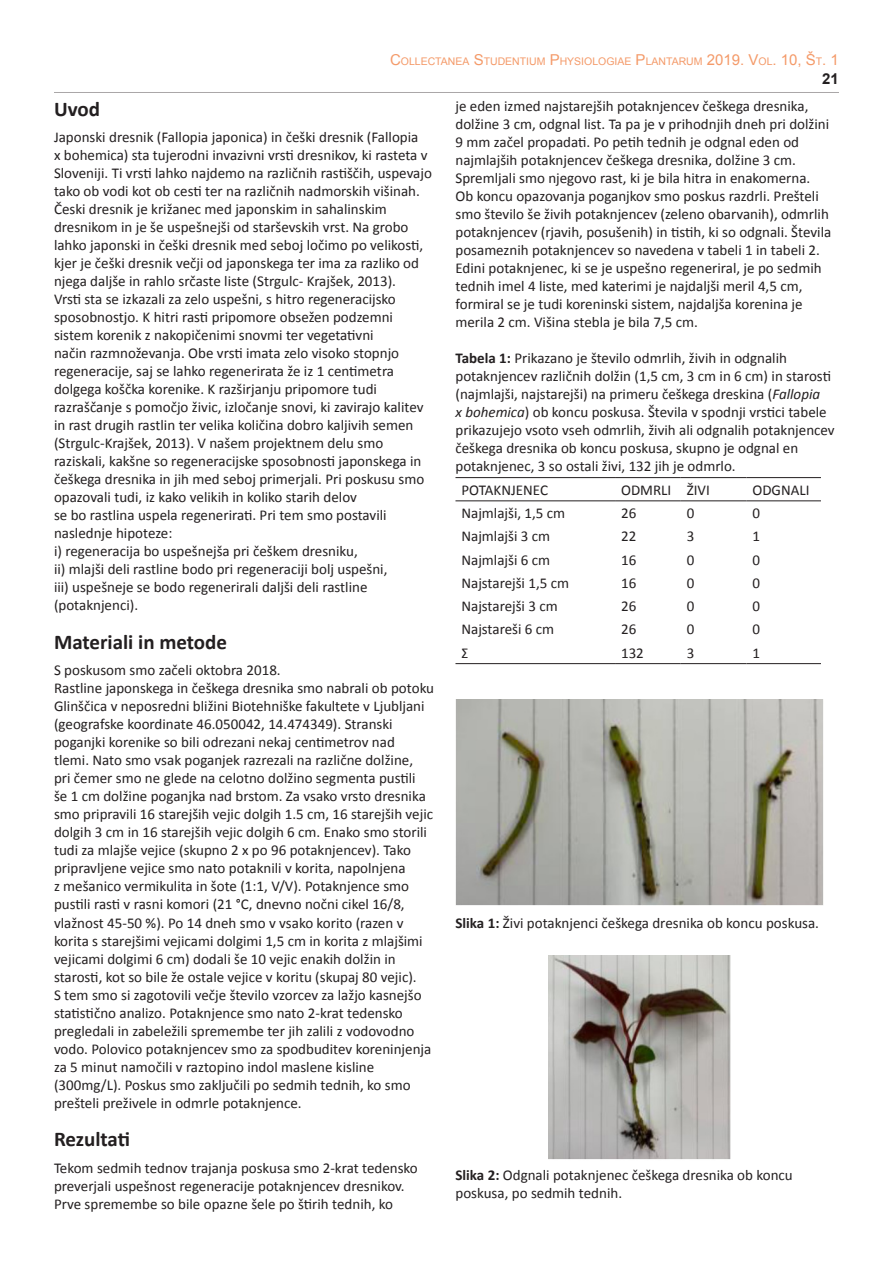
<style>
.page{position:relative;width:893px;height:1263px;background:#fff}
.page>*{position:absolute;margin:0;border:0;box-sizing:border-box;transform-origin:0 0}
.t1{font:700 21px "Calibri";color:#231f20}
.t2{font:15px/18px "Calibri";color:#231f20}
.t3{font:700 15px "Arial";color:#231f20}
.t4{font:10.5px "Arial";color:#f49a69}
.s1{font-size:15px}
.s2{font-weight:700}
.s3{font-style:italic}
</style>
<div class="page">
<hr style="left:54px;top:92px;width:785px;height:1px;background:#aaa7a8">
<hr style="left:455px;top:663px;width:160px;height:1px;background:#231f20">
<hr style="left:615px;top:663px;width:66px;height:1px;background:#231f20">
<hr style="left:681px;top:663px;width:65px;height:1px;background:#231f20">
<hr style="left:746px;top:663px;width:75px;height:1px;background:#231f20">
<hr style="left:455px;top:477px;width:160px;height:1px;background:#231f20">
<hr style="left:615px;top:477px;width:66px;height:1px;background:#231f20">
<hr style="left:681px;top:477px;width:65px;height:1px;background:#231f20">
<hr style="left:746px;top:477px;width:75px;height:1px;background:#231f20">
<hr style="left:455px;top:500px;width:160px;height:1px;background:#231f20">
<hr style="left:615px;top:500px;width:66px;height:1px;background:#231f20">
<hr style="left:681px;top:500px;width:65px;height:1px;background:#231f20">
<hr style="left:746px;top:500px;width:75px;height:1px;background:#231f20">
<img style="left:455px;top:699px;width:368px;height:206px">
<img style="left:548px;top:955px;width:182px;height:205px">
<p class="t4" style="left:390px;top:54px;width:450px"><span class="s1">C</span>OLLECTANEA <span class="s1">S</span>TUDENTIUM <span class="s1">P</span>HYSIOLOGIAE <span class="s1">P</span>LANTARUM <span class="s1">2019. V</span>OL<span class="s1">. 10, Š</span>T<span class="s1">. 1</span></p>
<p class="t3" style="left:822px;top:69px;width:18px">21</p>
<h1 class="t1" style="left:54px;top:95px;width:48px">Uvod</h1>
<p class="t2" style="left:54px;top:128px;width:379px">Japonski dresnik (Fallopia japonica) in češki dresnik (Fallopia<br>x bohemica) sta tujerodni invazivni vrsti dresnikov, ki rasteta v Sloveniji. Ti vrsti lahko najdemo na različnih rastiščih, uspevajo tako ob vodi kot ob cesti ter na različnih nadmorskih višinah.<br>Česki dresnik je križanec med japonskim in sahalinskim dresnikom in je še uspešnejši od starševskih vrst. Na grobo lahko japonski in češki dresnik med seboj ločimo po velikosti, kjer je češki dresnik večji od japonskega ter ima za razliko od njega daljše in rahlo srčaste liste (Strgulc- Krajšek, 2013).<br>Vrsti sta se izkazali za zelo uspešni, s hitro regeneracijsko sposobnostjo. K hitri rasti pripomore obsežen podzemni sistem korenik z nakopičenimi snovmi ter vegetativni<br>način razmnoževanja. Obe vrsti imata zelo visoko stopnjo regeneracije, saj se lahko regenerirata že iz 1 centimetra dolgega koščka korenike. K razširjanju pripomore tudi razraščanje s pomočjo živic, izločanje snovi, ki zavirajo kalitev in rast drugih rastlin ter velika količina dobro kaljivih semen (Strgulc-Krajšek, 2013). V našem projektnem delu smo raziskali, kakšne so regeneracijske sposobnosti japonskega in češkega dresnika in jih med seboj primerjali. Pri poskusu smo opazovali tudi, iz kako velikih in koliko starih delov<br>se bo rastlina uspela regenerirati. Pri tem smo postavili naslednje hipoteze:<br>i) regeneracija bo uspešnejša pri češkem dresniku,<br>ii) mlajši deli rastline bodo pri regeneraciji bolj uspešni,<br>iii) uspešneje se bodo regenerirali daljši deli rastline (potaknjenci).</p>
<h1 class="t1" style="left:54px;top:628px;width:175px">Materiali in metode</h1>
<p class="t2" style="left:54px;top:661px;width:382px">S poskusom smo začeli oktobra 2018.<br>Rastline japonskega in češkega dresnika smo nabrali ob potoku Glinščica v neposredni bližini Biotehniške fakultete v Ljubljani (geografske koordinate 46.050042, 14.474349). Stranski poganjki korenike so bili odrezani nekaj centimetrov nad<br>tlemi. Nato smo vsak poganjek razrezali na različne dolžine,<br>pri čemer smo ne glede na celotno dolžino segmenta pustili<br>še 1 cm dolžine poganjka nad brstom. Za vsako vrsto dresnika smo pripravili 16 starejših vejic dolgih 1.5 cm, 16 starejših vejic dolgih 3 cm in 16 starejših vejic dolgih 6 cm. Enako smo storili tudi za mlajše vejice (skupno 2 x po 96 potaknjencev). Tako pripravljene vejice smo nato potaknili v korita, napolnjena<br>z mešanico vermikulita in šote (1:1, V/V). Potaknjence smo pustili rasti v rasni komori (21 °C, dnevno nočni cikel 16/8, vlažnost 45-50 %). Po 14 dneh smo v vsako korito (razen v korita s starejšimi vejicami dolgimi 1,5 cm in korita z mlajšimi vejicami dolgimi 6 cm) dodali še 10 vejic enakih dolžin in starosti, kot so bile že ostale vejice v koritu (skupaj 80 vejic).<br>S tem smo si zagotovili večje število vzorcev za lažjo kasnejšo statistično analizo. Potaknjence smo nato 2-krat tedensko pregledali in zabeležili spremembe ter jih zalili z vodovodno vodo. Polovico potaknjencev smo za spodbuditev koreninjenja za 5 minut namočili v raztopino indol maslene kisline (300mg/L). Poskus smo zaključili po sedmih tednih, ko smo prešteli preživele in odmrle potaknjence.</p>
<h1 class="t1" style="left:54px;top:1126px;width:78px">Rezultati</h1>
<p class="t2" style="left:54px;top:1159px;width:365px">Tekom sedmih tednov trajanja poskusa smo 2-krat tedensko preverjali uspešnost regeneracije potaknjencev dresnikov.<br>Prve spremembe so bile opazne šele po štirih tednih, ko</p>
<p class="t2" style="left:455px;top:97px;width:377px">je eden izmed najstarejših potaknjencev češkega dresnika, dolžine 3 cm, odgnal list. Ta pa je v prihodnjih dneh pri dolžini 9 mm začel propadati. Po petih tednih je odgnal eden od najmlajših potaknjencev češkega dresnika, dolžine 3 cm.<br>Spremljali smo njegovo rast, ki je bila hitra in enakomerna.<br>Ob koncu opazovanja poganjkov smo poskus razdrli. Prešteli smo število še živih potaknjencev (zeleno obarvanih), odmrlih potaknjencev (rjavih, posušenih) in tistih, ki so odgnali. Števila posameznih potaknjencev so navedena v tabeli 1 in tabeli 2.<br>Edini potaknjenec, ki se je uspešno regeneriral, je po sedmih tednih imel 4 liste, med katerimi je najdaljši meril 4,5 cm, formiral se je tudi koreninski sistem, najdaljša korenina je merila 2 cm. Višina stebla je bila 7,5 cm.</p>
<p class="t2" style="left:455px;top:349px;width:381px"><span class="s2">Tabela 1:</span> Prikazano je število odmrlih, živih in odgnalih potaknjencev različnih dolžin (1,5 cm, 3 cm in 6 cm) in starosti (najmlajši, najstarejši) na primeru češkega dreskina (<span class="s3">Fallopia<br>x bohemica</span>) ob koncu poskusa. Števila v spodnji vrstici tabele prikazujejo vsoto vseh odmrlih, živih ali odgnalih potaknjencev češkega dresnika ob koncu poskusa, skupno je odgnal en potaknjenec, 3 so ostali živi, 132 jih je odmrlo.</p>
<p class="t2" style="left:461px;top:481px;width:88px">POTAKNJENEC</p>
<p class="t2" style="left:621px;top:481px;width:90px">ODMRLI ŽIVI</p>
<p class="t2" style="left:752px;top:481px;width:59px">ODGNALI</p>
<p class="t2" style="left:461px;top:504px;width:105px">Najmlajši, 1,5 cm</p>
<p class="t2" style="left:621px;top:504px;width:17px">26</p>
<p class="t2" style="left:687px;top:504px;width:9px">0</p>
<p class="t2" style="left:752px;top:504px;width:9px">0</p>
<p class="t2" style="left:461px;top:527px;width:90px">Najmlajši 3 cm</p>
<p class="t2" style="left:621px;top:527px;width:17px">22</p>
<p class="t2" style="left:687px;top:527px;width:9px">3</p>
<p class="t2" style="left:752px;top:527px;width:9px">1</p>
<p class="t2" style="left:461px;top:551px;width:90px">Najmlajši 6 cm</p>
<p class="t2" style="left:621px;top:551px;width:17px">16</p>
<p class="t2" style="left:687px;top:551px;width:9px">0</p>
<p class="t2" style="left:752px;top:551px;width:9px">0</p>
<p class="t2" style="left:461px;top:574px;width:109px">Najstarejši 1,5 cm</p>
<p class="t2" style="left:621px;top:574px;width:17px">16</p>
<p class="t2" style="left:687px;top:574px;width:9px">0</p>
<p class="t2" style="left:752px;top:574px;width:9px">0</p>
<p class="t2" style="left:461px;top:597px;width:98px">Najstarejši 3 cm</p>
<p class="t2" style="left:621px;top:597px;width:17px">26</p>
<p class="t2" style="left:687px;top:597px;width:9px">0</p>
<p class="t2" style="left:752px;top:597px;width:9px">0</p>
<p class="t2" style="left:461px;top:620px;width:94px">Najstareši 6 cm</p>
<p class="t2" style="left:621px;top:620px;width:17px">26</p>
<p class="t2" style="left:687px;top:620px;width:9px">0</p>
<p class="t2" style="left:752px;top:620px;width:9px">0</p>
<p class="t2" style="left:461px;top:644px;width:8px">Σ</p>
<p class="t2" style="left:621px;top:644px;width:24px">132</p>
<p class="t2" style="left:687px;top:644px;width:9px">3</p>
<p class="t2" style="left:752px;top:644px;width:9px">1</p>
<p class="t2" style="left:455px;top:914px;width:365px"><span class="s2">Slika 1:</span> Živi potaknjenci češkega dresnika ob koncu poskusa.</p>
<p class="t2" style="left:455px;top:1166px;width:339px"><span class="s2">Slika 2:</span> Odgnali potaknjenec češkega dresnika ob koncu poskusa, po sedmih tednih.</p>
</div>
